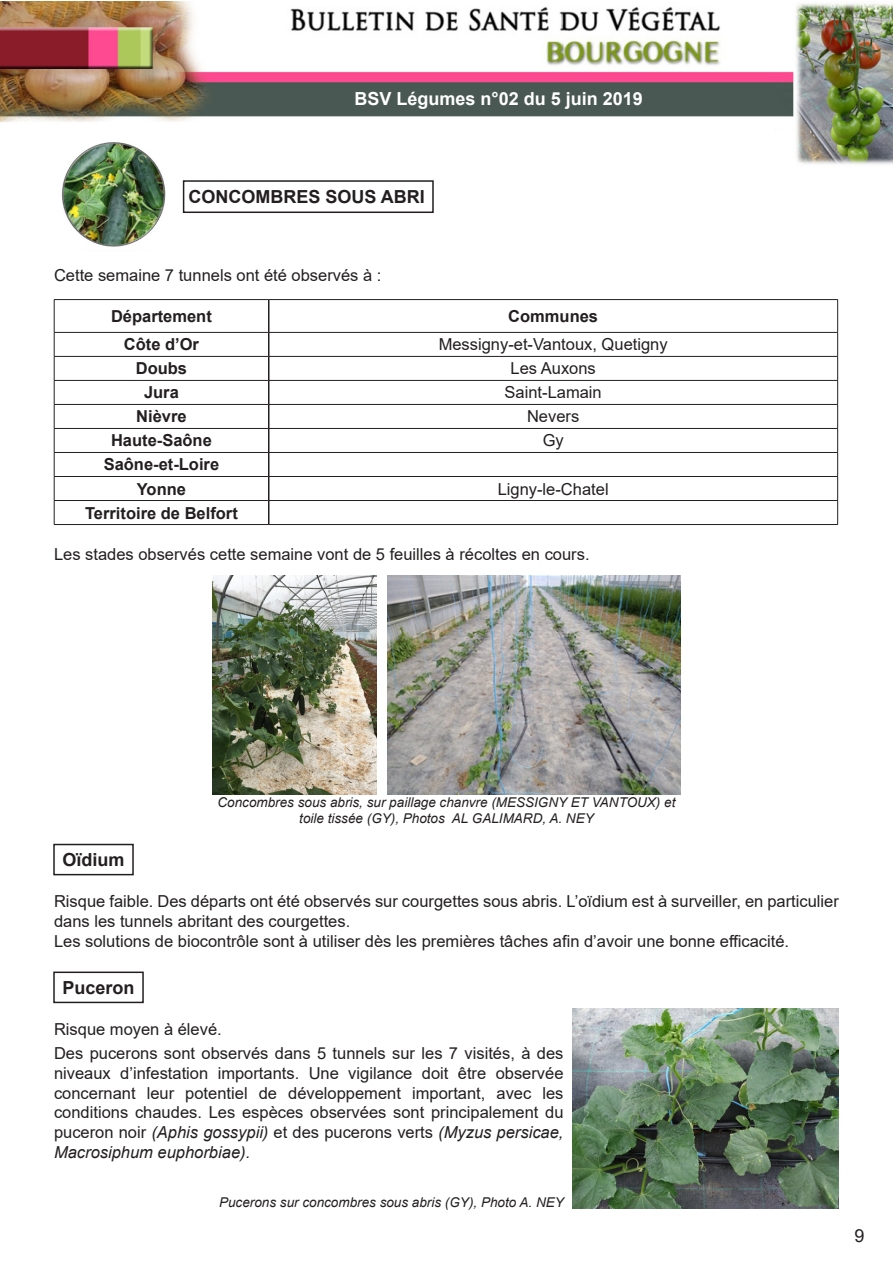
<style>
.page{position:relative;width:893px;height:1263px;background:#fff}
.page>*{position:absolute;margin:0;border:0;box-sizing:border-box;transform-origin:0 0}
.t1{font:700 18px "Arial";color:#fff}
.Titre_Rubrique{font:700 18px "Arial";color:#231f20}
.Titre_encadré{font:700 18px "Arial";color:#231f20}
.t2{font:18px "Arial";color:#231f20}
.Corps_de_texte{font:16.5px/19.8px "Arial";color:#231f20}
.Corps_de_texte-2{font:700 16.5px "Arial";color:#231f20}
.Légende{font:italic 13.5px/16.2px "Arial";color:#231f20;text-align:center}
.s1{font-style:italic}
</style>
<div class="page">
<img style="left:0;top:1px;width:893px;height:164px">
<img style="left:54px;top:141px;width:116px;height:106px">
<div style="left:183px;top:180px;width:251px;height:33px;border:2px solid #231f20"></div>
<div style="left:53px;top:844px;width:81px;height:31px;border:2px solid #231f20"></div>
<div style="left:53px;top:971px;width:91px;height:32px;border:2px solid #231f20"></div>
<hr style="left:268px;top:300px;width:1px;height:32px;background:#231f20">
<svg style="left:268px;top:333px;width:1px;height:191px"></svg>
<hr style="left:54px;top:299px;width:215px;height:1px;background:#231f20">
<hr style="left:54px;top:300px;width:1px;height:32px;background:#231f20">
<hr style="left:269px;top:299px;width:569px;height:1px;background:#231f20">
<hr style="left:837px;top:300px;width:1px;height:32px;background:#231f20">
<hr style="left:54px;top:332px;width:215px;height:1px;background:#231f20">
<hr style="left:269px;top:332px;width:569px;height:1px;background:#231f20">
<hr style="left:54px;top:356px;width:215px;height:1px;background:#231f20">
<hr style="left:269px;top:356px;width:569px;height:1px;background:#231f20">
<hr style="left:54px;top:380px;width:215px;height:1px;background:#231f20">
<hr style="left:269px;top:380px;width:569px;height:1px;background:#231f20">
<hr style="left:54px;top:404px;width:215px;height:1px;background:#231f20">
<hr style="left:269px;top:404px;width:569px;height:1px;background:#231f20">
<hr style="left:54px;top:428px;width:215px;height:1px;background:#231f20">
<hr style="left:269px;top:428px;width:569px;height:1px;background:#231f20">
<hr style="left:54px;top:452px;width:215px;height:1px;background:#231f20">
<hr style="left:269px;top:452px;width:569px;height:1px;background:#231f20">
<hr style="left:54px;top:476px;width:215px;height:1px;background:#231f20">
<hr style="left:269px;top:476px;width:569px;height:1px;background:#231f20">
<hr style="left:54px;top:500px;width:215px;height:1px;background:#231f20">
<svg style="left:54px;top:333px;width:1px;height:191px"></svg>
<hr style="left:269px;top:500px;width:569px;height:1px;background:#231f20">
<svg style="left:837px;top:333px;width:1px;height:191px"></svg>
<hr style="left:54px;top:524px;width:215px;height:1px;background:#231f20">
<hr style="left:269px;top:524px;width:569px;height:1px;background:#231f20">
<img style="left:213px;top:575px;width:164px;height:219px">
<img style="left:387px;top:575px;width:293px;height:219px">
<img style="left:572px;top:1009px;width:267px;height:200px">
<p class="t1" style="left:354px;top:86px;width:290px">BSV Légumes n°02 du 5 juin 2019</p>
<p class="Titre_Rubrique" style="left:189px;top:184px;width:238px">CONCOMBRES SOUS ABRI</p>
<p class="Corps_de_texte" style="left:54px;top:265px;width:329px">Cette semaine 7 tunnels ont été observés à :</p>
<p class="Corps_de_texte-2" style="left:111px;top:305px;width:102px">Département</p>
<p class="Corps_de_texte-2" style="left:508px;top:305px;width:91px">Communes</p>
<p class="Corps_de_texte-2" style="left:124px;top:333px;width:77px">Côte d’Or</p>
<p class="Corps_de_texte" style="left:439px;top:335px;width:230px">Messigny-et-Vantoux, Quetigny</p>
<p class="Corps_de_texte-2" style="left:136px;top:357px;width:53px">Doubs</p>
<p class="Corps_de_texte" style="left:511px;top:359px;width:87px">Les Auxons</p>
<p class="Corps_de_texte-2" style="left:144px;top:381px;width:36px">Jura</p>
<p class="Corps_de_texte" style="left:505px;top:383px;width:99px">Saint-Lamain</p>
<p class="Corps_de_texte-2" style="left:136px;top:405px;width:52px">Nièvre</p>
<p class="Corps_de_texte" style="left:527px;top:407px;width:54px">Nevers</p>
<p class="Corps_de_texte-2" style="left:111px;top:429px;width:102px">Haute-Saône</p>
<p class="Corps_de_texte" style="left:543px;top:431px;width:23px">Gy</p>
<p class="Corps_de_texte-2" style="left:104px;top:453px;width:117px">Saône-et-Loire</p>
<p class="Corps_de_texte-2" style="left:137px;top:477px;width:51px">Yonne</p>
<p class="Corps_de_texte" style="left:498px;top:479px;width:112px">Ligny-le-Chatel</p>
<p class="Corps_de_texte-2" style="left:85px;top:501px;width:154px">Territoire de Belfort</p>
<p class="Corps_de_texte" style="left:54px;top:544px;width:537px">Les stades observés cette semaine vont de 5 feuilles à récoltes en cours.</p>
<p class="Légende" style="left:217px;top:794px;width:459px">Concombres sous abris, sur paillage chanvre (MESSIGNY ET VANTOUX) et toile tissée (GY), Photos AL GALIMARD, A. NEY</p>
<p class="Titre_encadré" style="left:63px;top:847px;width:64px">Oïdium</p>
<p class="Corps_de_texte" style="left:54px;top:891px;width:786px">Risque faible. Des départs ont été observés sur courgettes sous abris. L’oïdium est à surveiller, en particulier dans les tunnels abritant des courgettes.</p>
<p class="Corps_de_texte" style="left:54px;top:931px;width:737px">Les solutions de biocontrôle sont à utiliser dès les premières tâches afin d’avoir une bonne efficacité.</p>
<p class="Titre_encadré" style="left:63px;top:975px;width:74px">Puceron</p>
<p class="Corps_de_texte" style="left:54px;top:1019px;width:169px">Risque moyen à élevé.</p>
<p class="Corps_de_texte" style="left:54px;top:1043px;width:511px;text-align:justify">Des pucerons sont observés dans 5 tunnels sur les 7 visités, à des niveaux d’infestation importants. Une vigilance doit être observée concernant leur potentiel de développement important, avec les conditions chaudes. Les espèces observées sont principalement du puceron noir <span class="s1">(Aphis gossypii)</span> et des pucerons verts <span class="s1">(Myzus persicae, Macrosiphum euphorbiae).</span></p>
<p class="Légende" style="left:219px;top:1194px;width:346px">Pucerons sur concombres sous abris (GY), Photo A. NEY</p>
<p class="t2" style="left:855px;top:1223px;width:12px">9</p>
</div>
